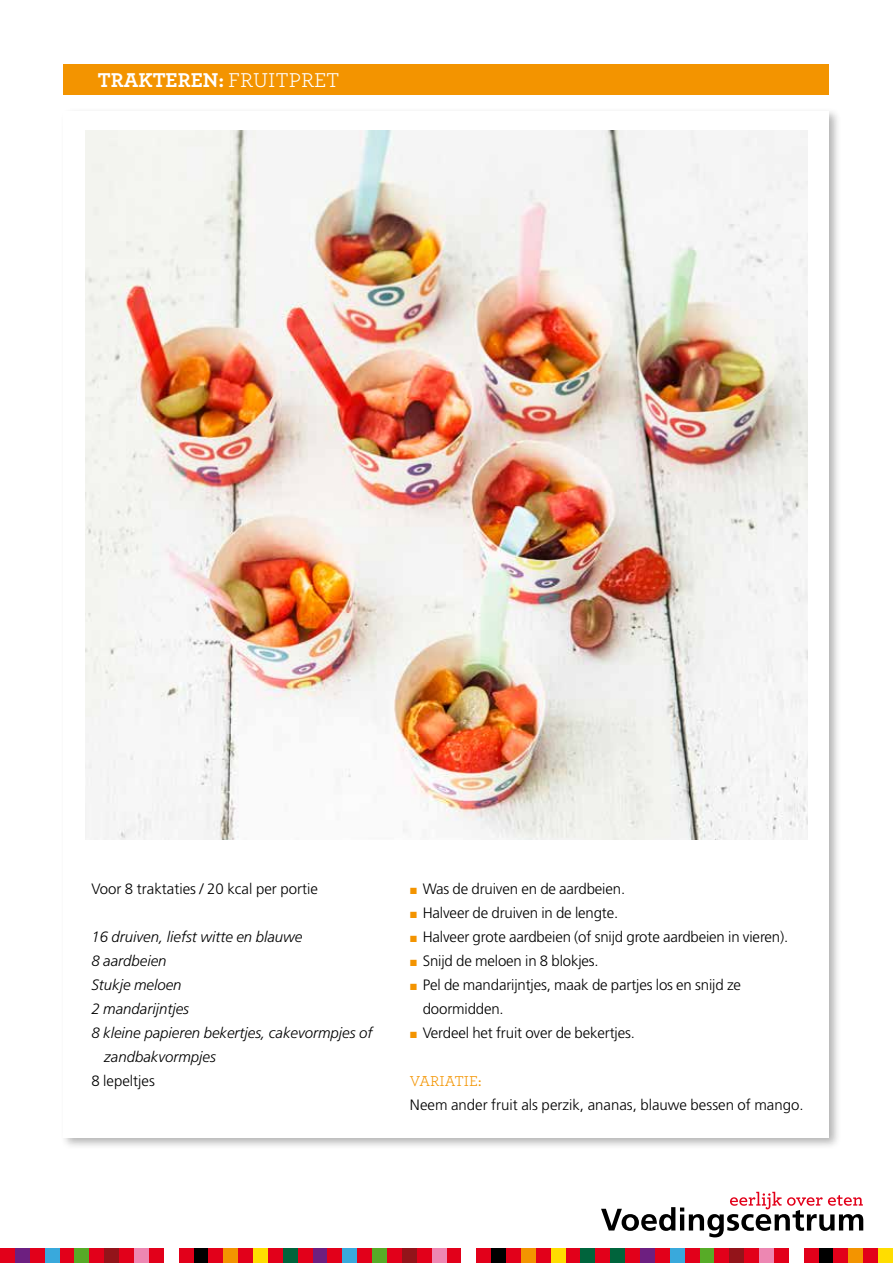
<style>
.page{position:relative;width:893px;height:1263px;background:#fff}
.page>*{position:absolute;margin:0;border:0;box-sizing:border-box;transform-origin:0 0}
.t1{font:700 21px "Archer";color:#fff}
.t2{font:300 15px/24px "Frutiger";letter-spacing:-.01em;color:#000}
.t3{font:italic 300 15px "Frutiger";color:#000}
.t4{font:15px "Archer";color:#f39400}
.s1{font-weight:400}
.s2{color:#f39400}
.s3{font-weight:500}
</style>
<div class="page">
<svg style="left:601px;top:1192px;width:262px;height:45px"></svg>
<svg style="left:595px;top:1248px;width:2px;height:15px"></svg>
<div style="left:580px;top:1248px;width:15px;height:15px;background:#00643c"></div>
<div style="left:565px;top:1248px;width:15px;height:15px;background:#e2001a"></div>
<div style="left:551px;top:1248px;width:14px;height:15px;background:#fd0"></div>
<div style="left:536px;top:1248px;width:15px;height:15px;background:#e2001a"></div>
<div style="left:506px;top:1248px;width:15px;height:15px;background:#e2001a"></div>
<div style="left:491px;top:1248px;width:15px;height:15px;background:#000"></div>
<div style="left:476px;top:1248px;width:15px;height:15px;background:#e2001a"></div>
<div style="left:446px;top:1248px;width:15px;height:15px;background:#e2001a"></div>
<div style="left:432px;top:1248px;width:14px;height:15px;background:#ed87b2"></div>
<div style="left:417px;top:1248px;width:15px;height:15px;background:#e2001a"></div>
<div style="left:402px;top:1248px;width:15px;height:15px;background:#93141a"></div>
<div style="left:387px;top:1248px;width:15px;height:15px;background:#e2001a"></div>
<div style="left:372px;top:1248px;width:15px;height:15px;background:#57ab27"></div>
<div style="left:357px;top:1248px;width:15px;height:15px;background:#e2001a"></div>
<div style="left:342px;top:1248px;width:15px;height:15px;background:#39a9dc"></div>
<div style="left:327px;top:1248px;width:15px;height:15px;background:#e2001a"></div>
<div style="left:312px;top:1248px;width:15px;height:15px;background:#6d1f80"></div>
<div style="left:298px;top:1248px;width:14px;height:15px;background:#e2001a"></div>
<div style="left:283px;top:1248px;width:15px;height:15px;background:#00643c"></div>
<div style="left:268px;top:1248px;width:15px;height:15px;background:#e2001a"></div>
<div style="left:253px;top:1248px;width:15px;height:15px;background:#fd0"></div>
<div style="left:238px;top:1248px;width:15px;height:15px;background:#e2001a"></div>
<div style="left:223px;top:1248px;width:15px;height:15px;background:#f39400"></div>
<div style="left:521px;top:1248px;width:15px;height:15px;background:#f39400"></div>
<div style="left:208px;top:1248px;width:15px;height:15px;background:#e2001a"></div>
<div style="left:193px;top:1248px;width:15px;height:15px;background:#000"></div>
<div style="left:179px;top:1248px;width:14px;height:15px;background:#e2001a"></div>
<div style="left:149px;top:1248px;width:15px;height:15px;background:#e2001a"></div>
<div style="left:134px;top:1248px;width:15px;height:15px;background:#ed87b2"></div>
<div style="left:119px;top:1248px;width:15px;height:15px;background:#e2001a"></div>
<div style="left:104px;top:1248px;width:15px;height:15px;background:#93141a"></div>
<div style="left:89px;top:1248px;width:15px;height:15px;background:#e2001a"></div>
<div style="left:74px;top:1248px;width:15px;height:15px;background:#57ab27"></div>
<div style="left:60px;top:1248px;width:14px;height:15px;background:#e2001a"></div>
<div style="left:45px;top:1248px;width:15px;height:15px;background:#39a9dc"></div>
<div style="left:30px;top:1248px;width:15px;height:15px;background:#e2001a"></div>
<div style="left:15px;top:1248px;width:15px;height:15px;background:#6d1f80"></div>
<div style="left:0;top:1248px;width:15px;height:15px;background:#e2001a"></div>
<div style="left:878px;top:1248px;width:15px;height:15px;background:#fd0"></div>
<div style="left:863px;top:1248px;width:15px;height:15px;background:#e2001a"></div>
<div style="left:848px;top:1248px;width:15px;height:15px;background:#f39400"></div>
<div style="left:833px;top:1248px;width:15px;height:15px;background:#e2001a"></div>
<div style="left:818px;top:1248px;width:15px;height:15px;background:#000"></div>
<div style="left:804px;top:1248px;width:14px;height:15px;background:#e2001a"></div>
<div style="left:774px;top:1248px;width:15px;height:15px;background:#e2001a"></div>
<div style="left:759px;top:1248px;width:15px;height:15px;background:#ed87b2"></div>
<div style="left:744px;top:1248px;width:15px;height:15px;background:#e2001a"></div>
<div style="left:729px;top:1248px;width:15px;height:15px;background:#93141a"></div>
<div style="left:714px;top:1248px;width:15px;height:15px;background:#e2001a"></div>
<div style="left:699px;top:1248px;width:15px;height:15px;background:#57ab27"></div>
<div style="left:685px;top:1248px;width:14px;height:15px;background:#e2001a"></div>
<div style="left:670px;top:1248px;width:15px;height:15px;background:#39a9dc"></div>
<div style="left:655px;top:1248px;width:15px;height:15px;background:#e2001a"></div>
<div style="left:640px;top:1248px;width:15px;height:15px;background:#6d1f80"></div>
<div style="left:625px;top:1248px;width:15px;height:15px;background:#e2001a"></div>
<div style="left:610px;top:1248px;width:15px;height:15px;background:#00643c"></div>
<div style="left:597px;top:1248px;width:13px;height:15px;background:#e2001a"></div>
<div style="left:60px;top:107px;width:782px;height:1042px;background:#000;opacity:.3"></div>
<div style="left:64px;top:111px;width:765px;height:1026px;background:#fff"></div>
<img style="left:85px;top:131px;width:723px;height:709px">
<div style="left:64px;top:64px;width:765px;height:30px;background:#f39400"></div>
<h1 class="t1" style="left:98px;top:64px;width:243px">TRAKTEREN: <span class="s1">FRUITPRET</span></h1>
<p class="t2" style="left:410px;top:877px;width:217px"><span class="s2">■</span> Was de druiven en de aardbeien.</p>
<p class="t2" style="left:410px;top:901px;width:210px"><span class="s2">■</span> Halveer de druiven in de lengte.</p>
<p class="t2" style="left:410px;top:925px;width:380px"><span class="s2">■</span> Halveer grote aardbeien (of snijd grote aardbeien in vieren).</p>
<p class="t2" style="left:410px;top:949px;width:190px"><span class="s2">■</span> Snijd de meloen in 8 blokjes.</p>
<p class="t2" style="left:423px;top:973px;width:320px;text-indent:-13px"><span class="s2">■</span> Pel de mandarijntjes, maak de partjes los en snijd ze doormidden.</p>
<p class="t2" style="left:410px;top:1021px;width:226px"><span class="s2">■</span> Verdeel het fruit over de bekertjes.</p>
<p class="t2" style="left:91px;top:877px;width:228px">Voor 8 traktaties / 20 kcal per portie</p>
<p class="t3" style="left:91px;top:928px;width:213px">16 druiven, liefst witte en blauwe</p>
<p class="t3" style="left:91px;top:952px;width:77px">8 aardbeien</p>
<p class="t3" style="left:91px;top:976px;width:92px">Stukje meloen</p>
<p class="t3" style="left:91px;top:1000px;width:99px">2 mandarijntjes</p>
<p class="t3" style="left:91px;top:1024px;width:283px">8 kleine papieren bekertjes, cakevormpjes of</p>
<p class="t3" style="left:104px;top:1048px;width:113px">zandbakvormpjes</p>
<p class="t2" style="left:91px;top:1069px;width:65px">8 lepeltjes</p>
<p class="t4" style="left:410px;top:1071px;width:73px">VARIATIE<span class="s3">:</span></p>
<p class="t2" style="left:410px;top:1093px;width:395px">Neem ander fruit als perzik, ananas, blauwe bessen of mango.</p>
</div>
